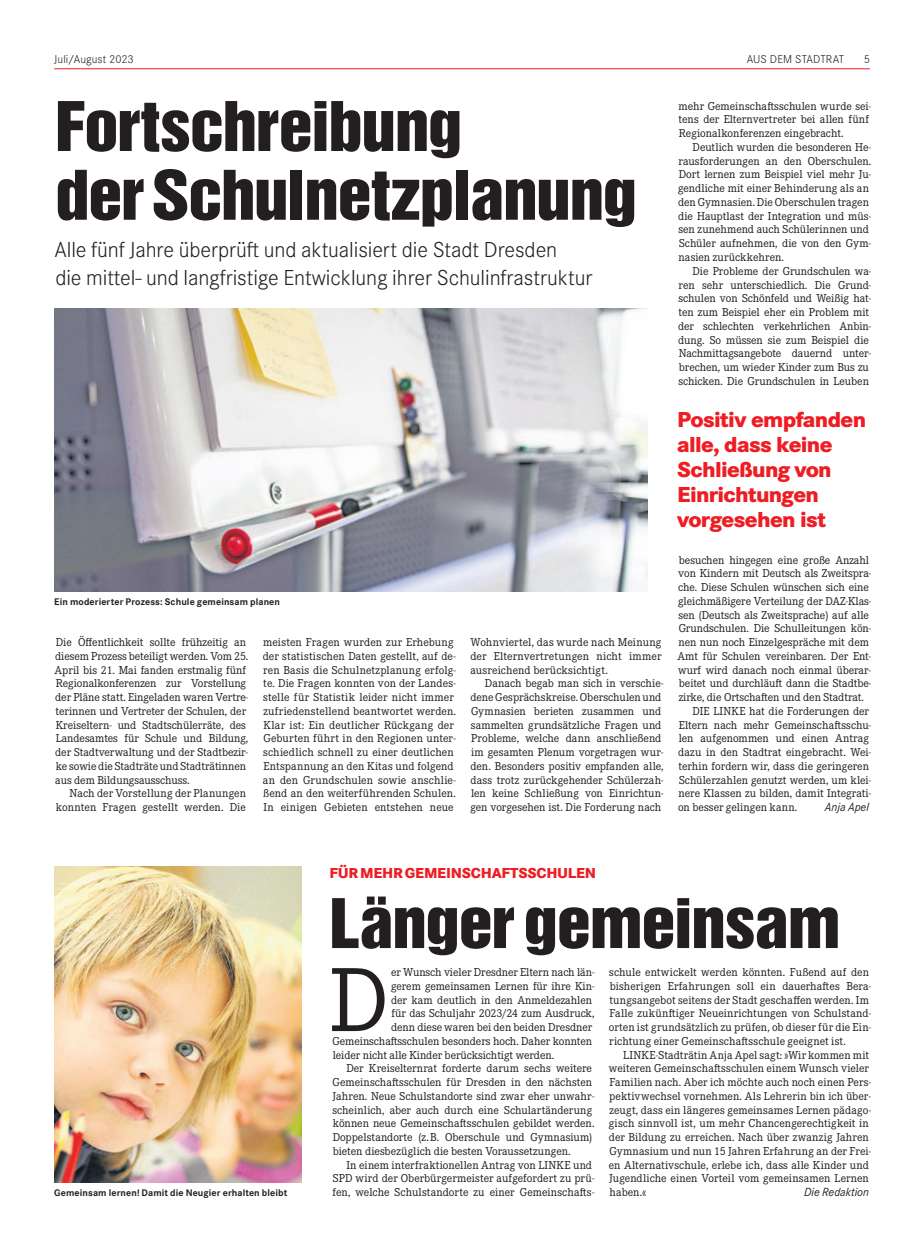
<style>
.page{position:relative;width:922px;height:1258px;background:#fff}
.page>*{position:absolute;margin:0;border:0;box-sizing:border-box;transform-origin:0 0}
.t1{font:94.38px "Corporate E Pro";color:#231f20}
.t2{font:62.5px/68.8px "Helvetica Inserat";letter-spacing:-.02em;color:#231f20;scale:1.1 1}
.t3{font:300 22.5px/27.5px "Corporate S Pro";letter-spacing:-.005em;color:#231f20}
.t4{font:800 22.5px/25px "Corporate S Pro";letter-spacing:-.03em;color:#ee1d23}
.t5{font:800 15px "Corporate S Pro";letter-spacing:-.01em;color:#ee1d23}
.t6{font:italic 12.25px "Corporate S Pro";color:#231f20}
.t7{font:11.88px/13.8px "Corporate E Pro";letter-spacing:-.005em;color:#231f20}
.t8{font:11.88px "Corporate E Pro";letter-spacing:.015em;color:#231f20}
.t9{font:300 11.88px "Corporate S Pro";letter-spacing:.005em;color:#231f20}
.t10{font:700 10px "Corporate S Pro";letter-spacing:.01em;color:#231f20}
</style>
<div class="page">
<hr style="left:54px;top:68px;width:815px;height:1px;background:#ee1d23">
<img style="left:54px;top:866px;width:247px;height:316px">
<img style="left:54px;top:308px;width:593px;height:283px">
<p class="t9" style="left:54px;top:51px;width:81px">Juli/August 2023</p>
<p class="t9" style="left:746px;top:51px;width:99px">AUS DEM STADTRAT</p>
<p class="t9" style="left:863px;top:51px;width:8px">5</p>
<h2 class="t2" style="left:55px;top:93px;width:530px">Fortschreibung<br>der Schulnetzplanung</h2>
<h3 class="t3" style="left:54px;top:235px;width:539px">Alle fünf Jahre überprüft und aktualisiert die Stadt Dresden<br>die mittel- und langfristige Entwicklung ihrer Schulinfrastruktur</h3>
<p class="t7" style="left:678px;top:98px;width:194px">mehr Gemeinschaftsschulen wurde sei&shy;tens der Elternvertreter bei allen fünf<br>Regionalkonferenzen eingebracht.</p>
<p class="t7" style="left:678px;top:140px;width:195px;text-indent:14px">Deutlich wurden die besonderen He&shy;rausforderungen an den Oberschulen.<br>Dort lernen zum Beispiel viel mehr Ju&shy;gendliche mit einer Behinderung als an den Gymnasien. Die Oberschulen tragen die Hauptlast der Integration und müs&shy;sen zunehmend auch Schülerinnen und Schüler aufnehmen, die von den Gym&shy;nasien zurückkehren.</p>
<p class="t7" style="left:678px;top:263px;width:194px;text-indent:14px">Die Probleme der Grundschulen wa&shy;ren sehr unterschiedlich. Die Grund&shy;schulen von Schönfeld und Weißig hat&shy;ten zum Beispiel eher ein Problem mit der schlechten verkehrlichen Anbin&shy;dung. So müssen sie zum Beispiel die Nachmittagsangebote dauernd unter&shy;brechen, um wieder Kinder zum Bus zu schicken. Die Grundschulen in Leuben</p>
<p class="t10" style="left:54px;top:594px;width:227px">Ein moderierter Prozess: Schule gemeinsam planen</p>
<p class="t7" style="left:55px;top:635px;width:195px">Die Öffentlichkeit sollte frühzeitig an diesem Prozess beteiligt werden. Vom 25.<br>April bis 21. Mai fanden erstmalig fünf Regionalkonferenzen zur Vorstellung der Pläne statt. Eingeladen waren Vertre&shy;terinnen und Vertreter der Schulen, der Kreiseltern- und Stadtschülerräte, des Landesamtes für Schule und Bildung, der Stadtverwaltung und der Stadtbezir&shy;ke sowie die Stadträte und Stadträtinnen aus dem Bildungsausschuss.</p>
<p class="t7" style="left:56px;top:786px;width:192px;text-align:right">Nach der Vorstellung der Planungen konnten Fragen gestellt werden. Die</p>
<p class="t7" style="left:263px;top:635px;width:195px">meisten Fragen wurden zur Erhebung der statistischen Daten gestellt, auf de&shy;ren Basis die Schulnetzplanung erfolg&shy;te. Die Fragen konnten von der Landes&shy;stelle für Statistik leider nicht immer zufriedenstellend beantwortet werden.<br>Klar ist: Ein deutlicher Rückgang der Geburten führt in den Regionen unter&shy;schiedlich schnell zu einer deutlichen Entspannung an den Kitas und folgend an den Grundschulen sowie anschlie&shy;ßend an den weiterführenden Schulen.<br>In einigen Gebieten entstehen neue</p>
<p class="t7" style="left:470px;top:635px;width:192px;text-align:justify">Wohnviertel, das wurde nach Meinung der Elternvertretungen nicht immer ausreichend berücksichtigt.</p>
<p class="t7" style="left:470px;top:676px;width:195px;text-indent:14px">Danach begab man sich in verschie&shy;dene Gesprächskreise. Oberschulen und Gymnasien berieten zusammen und sammelten grundsätzliche Fragen und Probleme, welche dann anschließend im gesamten Plenum vorgetragen wur&shy;den. Besonders positiv empfanden alle, dass trotz zurückgehender Schülerzah&shy;len keine Schließung von Einrichtun&shy;gen vorgesehen ist. Die Forderung nach</p>
<h3 class="t4" style="left:677px;top:405px;width:190px">Positiv empfanden alle, dass keine<br>Schließung von<br>Einrichtungen vorgesehen ist</h3>
<p class="t7" style="left:678px;top:552px;width:191px">besuchen hingegen eine große Anzahl</p>
<p class="t7" style="left:678px;top:566px;width:194px">von Kindern mit Deutsch als Zweitspra-</p>
<p class="t7" style="left:678px;top:580px;width:192px">che. Diese Schulen wünschen sich eine</p>
<p class="t7" style="left:678px;top:593px;width:194px">gleichmäßigere Verteilung der DAZ-Klas-</p>
<p class="t7" style="left:678px;top:607px;width:192px">sen (Deutsch als Zweitsprache) auf alle</p>
<p class="t7" style="left:678px;top:621px;width:194px">Grundschulen. Die Schulleitungen kön-</p>
<p class="t7" style="left:678px;top:635px;width:192px">nen nun noch Einzelgespräche mit dem</p>
<p class="t7" style="left:677px;top:648px;width:195px">Amt für Schulen vereinbaren. Der Ent-</p>
<p class="t7" style="left:678px;top:662px;width:194px">wurf wird danach noch einmal überar-</p>
<p class="t7" style="left:678px;top:676px;width:194px">beitet und durchläuft dann die Stadtbe-</p>
<p class="t7" style="left:678px;top:690px;width:187px">zirke, die Ortschaften und den Stadtrat.</p>
<p class="t7" style="left:692px;top:703px;width:178px">DIE LINKE hat die Forderungen der</p>
<p class="t7" style="left:678px;top:717px;width:194px">Eltern nach mehr Gemeinschaftsschu-</p>
<p class="t7" style="left:678px;top:731px;width:192px">len aufgenommen und einen Antrag</p>
<p class="t7" style="left:678px;top:745px;width:194px">dazu in den Stadtrat eingebracht. Wei-</p>
<p class="t7" style="left:678px;top:758px;width:192px">terhin fordern wir, dass die geringeren</p>
<p class="t7" style="left:679px;top:772px;width:194px">Schülerzahlen genutzt werden, um klei-</p>
<p class="t7" style="left:678px;top:786px;width:194px">nere Klassen zu bilden, damit Integrati-</p>
<p class="t7" style="left:678px;top:800px;width:121px">on besser gelingen kann.</p>
<p class="t6" style="left:824px;top:798px;width:46px">Anja Apel</p>
<p class="t10" style="left:54px;top:1185px;width:234px">Gemeinsam lernen! Damit die Neugier erhalten bleibt</p>
<p class="t5" style="left:329px;top:860px;width:268px">FÜR MEHR GEMEINSCHAFTSSCHULEN</p>
<h2 class="t2" style="left:329px;top:890px;width:466px">Länger gemeinsam</h2>
<h1 class="t1" style="left:329px;top:936px;width:60px">D</h1>
<p class="t7" style="left:391px;top:965px;width:205px">er Wunsch vieler Dresdner Eltern nach län-</p>
<p class="t7" style="left:391px;top:978px;width:205px">gerem gemeinsamen Lernen für ihre Kin-</p>
<p class="t7" style="left:391px;top:992px;width:202px">der kam deutlich in den Anmeldezahlen</p>
<p class="t7" style="left:391px;top:1006px;width:204px">für das Schuljahr 2023/24 zum Ausdruck,</p>
<p class="t7" style="left:391px;top:1020px;width:202px">denn diese waren bei den beiden Dresdner</p>
<p class="t7" style="left:332px;top:1033px;width:261px">Gemeinschaftsschulen besonders hoch. Daher konnten</p>
<p class="t7" style="left:332px;top:1047px;width:223px">leider nicht alle Kinder berücksichtigt werden.</p>
<p class="t7" style="left:346px;top:1061px;width:247px">Der Kreiselternrat forderte darum sechs weitere</p>
<p class="t7" style="left:332px;top:1075px;width:261px">Gemeinschaftsschulen für Dresden in den nächsten</p>
<p class="t7" style="left:332px;top:1088px;width:263px">Jahren. Neue Schulstandorte sind zwar eher unwahr-</p>
<p class="t7" style="left:332px;top:1102px;width:261px">scheinlich, aber auch durch eine Schulartänderung</p>
<p class="t7" style="left:332px;top:1116px;width:263px">können neue Gemeinschaftsschulen gebildet werden.</p>
<p class="t7" style="left:332px;top:1130px;width:261px">Doppelstandorte (z. B. Oberschule und Gymnasium)</p>
<p class="t7" style="left:333px;top:1143px;width:239px">bieten diesbezüglich die besten Voraussetzungen.</p>
<p class="t8" style="left:346px;top:1157px;width:247px">In einem interfraktionellen Antrag von LINKE und</p>
<p class="t7" style="left:333px;top:1171px;width:263px">SPD wird der Oberbürgermeister aufgefordert zu prü-</p>
<p class="t7" style="left:332px;top:1185px;width:263px">fen, welche Schulstandorte zu einer Gemeinschafts-</p>
<p class="t7" style="left:608px;top:965px;width:264px">schule entwickelt werden könnten. Fußend auf den bisherigen Erfahrungen soll ein dauerhaftes Bera&shy;tungsangebot seitens der Stadt geschaffen werden. Im Falle zukünftiger Neueinrichtungen von Schulstand&shy;orten ist grundsätzlich zu prüfen, ob dieser für die Ein&shy;richtung einer Gemeinschaftsschule geeignet ist.</p>
<p class="t7" style="left:608px;top:1047px;width:264px;text-indent:14px">LINKE-Stadträtin Anja Apel sagt: »Wir kommen mit weiteren Gemeinschaftsschulen einem Wunsch vieler Familien nach. Aber ich möchte auch noch einen Pers&shy;pektivwechsel vornehmen. Als Lehrerin bin ich über&shy;zeugt, dass ein längeres gemeinsames Lernen pädago&shy;gisch sinnvoll ist, um mehr Chancengerechtigkeit in der Bildung zu erreichen. Nach über zwanzig Jahren Gymnasium und nun 15 Jahren Erfahrung an der Frei&shy;en Alternativschule, erlebe ich, dass alle Kinder und Jugendliche einen Vorteil vom gemeinsamen Lernen haben.«</p>
<p class="t6" style="left:804px;top:1183px;width:66px">Die Redaktion</p>
</div>
